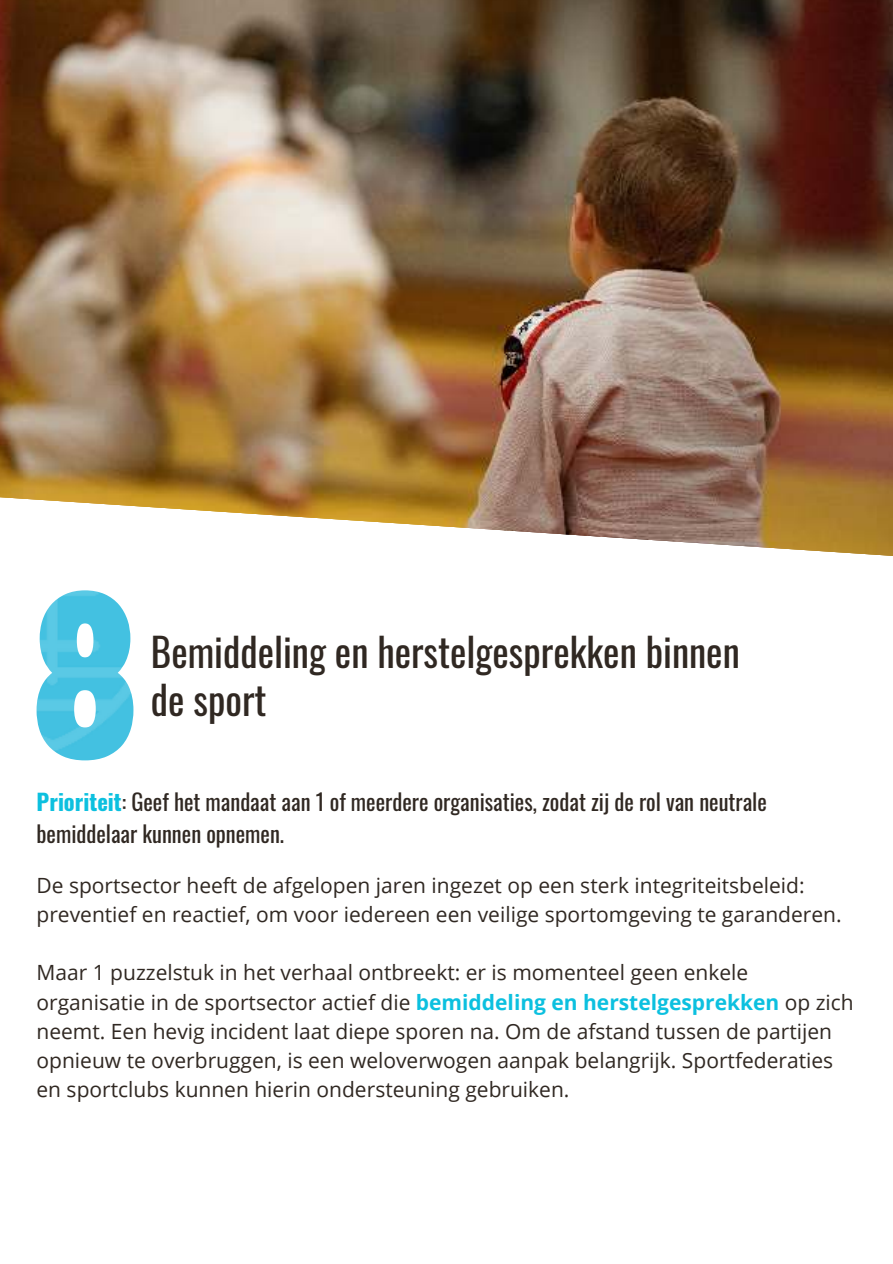
<style>
.page{position:relative;width:893px;height:1264px;background:#fff}
.page>*{position:absolute;margin:0;border:0;box-sizing:border-box;transform-origin:0 0}
.t1{font:39px/48.3px "Oswald";color:#302822}
.t2{font:22.5px/31.5px "Oswald";color:#302822}
.t3{font:21px/29.2px "Open Sans";color:#302822}
.s1{font-weight:700;color:#0cc0df}
</style>
<div class="page">
<img style="left:0;top:0;width:892px;height:484px">
<svg style="left:0;top:484px;width:892px;height:277px"></svg>
<img style="left:37px;top:590px;width:96px;height:170px">
<h1 class="t1" style="left:151px;top:623px;width:590px">Bemiddeling en herstelgesprekken binnen de sport</h1>
<p class="t2" style="left:37px;top:784px;width:731px"><span class="s1">Prioriteit</span>: Geef het mandaat aan 1 of meerdere organisaties, zodat zij de rol van neutrale bemiddelaar kunnen opnemen.</p>
<p class="t3" style="left:37px;top:870px;width:806px">De sportsector heeft de afgelopen jaren ingezet op een sterk integriteitsbeleid: preventief en reactief, om voor iedereen een veilige sportomgeving te garanderen.</p>
<p class="t3" style="left:37px;top:957px;width:818px">Maar 1 puzzelstuk in het verhaal ontbreekt: er is momenteel geen enkele organisatie in de sportsector actief die <span class="s1">bemiddeling en herstelgesprekken</span> op zich neemt. Een hevig incident laat diepe sporen na. Om de afstand tussen de partijen opnieuw te overbruggen, is een weloverwogen aanpak belangrijk. Sportfederaties en sportclubs kunnen hierin ondersteuning gebruiken.</p>
</div>
